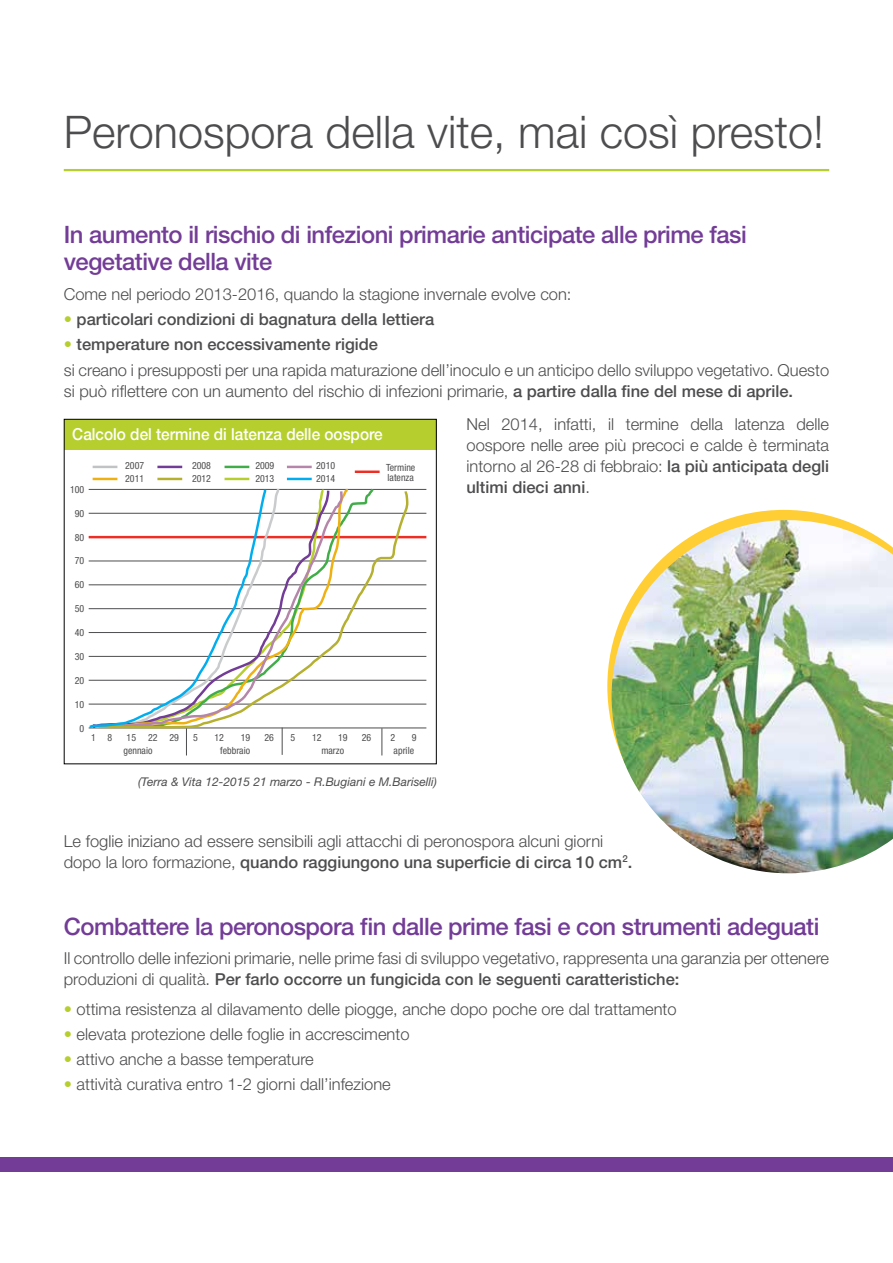
<style>
.page{position:relative;width:893px;height:1263px;background:#fff}
.page>*{position:absolute;margin:0;border:0;box-sizing:border-box;transform-origin:0 0}
.t1{font:300 45px "Helvetica Neue LT Std";color:#4d4d4f}
.t2{font:500 24px/27px "Helvetica Neue LT Std";letter-spacing:-.02em;color:#733c97}
.t3{font:300 16.5px/21px "Helvetica Neue LT Std";color:#4d4d4f}
.t4{font:500 16.5px "Helvetica Neue LT Std";color:#4d4d4f}
.t5{font:500 16.5px "Helvetica Neue LT Std";color:#fff;scale:.93 1}
.t6{font:italic 12px "Helvetica Neue LT Std";color:#4d4d4f}
.t7{font:condensed 9.9px/13.2px "Helvetica Neue LT Std";color:#4d4d4f}
.s1{font-weight:300;color:#b6cf2f}
.s2{color:#b6cf2f}
.s3{font-weight:500}
</style>
<div class="page">
<svg style="left:607px;top:510px;width:236px;height:217px"></svg>
<div style="left:0;top:1157px;width:893px;height:14px;background:#733c97"></div>
<hr style="left:64px;top:169px;width:765px;height:2px;background:#b6cf2f">
<img style="left:612px;top:520px;width:281px;height:353px">
<div style="left:64px;top:419px;width:373px;height:31px;background:#b6cf2f"></div>
<hr style="left:89px;top:489px;width:337px;height:1px;background:#4d4d4f">
<hr style="left:89px;top:513px;width:337px;height:1px;background:#4d4d4f">
<hr style="left:89px;top:536px;width:337px;height:2px;background:#ee2e24">
<hr style="left:89px;top:561px;width:337px;height:1px;background:#4d4d4f">
<hr style="left:89px;top:584px;width:337px;height:1px;background:#4d4d4f">
<hr style="left:89px;top:608px;width:337px;height:1px;background:#4d4d4f">
<hr style="left:89px;top:632px;width:337px;height:1px;background:#4d4d4f">
<hr style="left:89px;top:656px;width:337px;height:1px;background:#4d4d4f">
<hr style="left:89px;top:680px;width:337px;height:1px;background:#4d4d4f">
<hr style="left:89px;top:704px;width:337px;height:1px;background:#4d4d4f">
<hr style="left:89px;top:728px;width:337px;height:1px;background:#4d4d4f">
<svg style="left:382px;top:730px;width:1px;height:25px"></svg>
<svg style="left:96px;top:418px;width:314px;height:312px"></svg>
<svg style="left:88px;top:487px;width:179px;height:268px"></svg>
<hr style="left:355px;top:470px;width:25px;height:3px;background:#ee2e24">
<hr style="left:157px;top:478px;width:25px;height:2px;background:#b5b030">
<hr style="left:157px;top:466px;width:25px;height:2px;background:#733c97">
<hr style="left:225px;top:466px;width:24px;height:2px;background:#41ad49">
<hr style="left:225px;top:478px;width:24px;height:2px;background:#b6cf2f">
<hr style="left:287px;top:478px;width:25px;height:2px;background:#00aeef">
<hr style="left:287px;top:466px;width:25px;height:2px;background:#b585aa">
<hr style="left:93px;top:478px;width:24px;height:2px;background:#eeb111">
<hr style="left:93px;top:466px;width:24px;height:2px;background:#c0c2c4">
<div style="left:64px;top:419px;width:373px;height:345px;border:1px solid #000"></div>
<h1 class="t1" style="left:64px;top:105px;width:762px">Peronospora della vite, mai così presto!</h1>
<h2 class="t2" style="left:64px;top:221px;width:684px">In aumento il rischio di infezioni primarie anticipate alle prime fasi vegetative della vite</h2>
<p class="t3" style="left:64px;top:283px;width:509px">Come nel periodo 2013-2016, quando la stagione invernale evolve con:</p>
<p class="t4" style="left:64px;top:309px;width:372px"><span class="s1">•</span> particolari condizioni di bagnatura della lettiera</p>
<p class="t3" style="left:64px;top:331px;width:767px;line-height:25.2px"><span class="s2">•</span> <span class="s3">temperature non eccessivamente rigide<br></span>si creano i presupposti per una rapida maturazione dell’inoculo e un anticipo dello sviluppo vegetativo. Questo</p>
<p class="t3" style="left:466px;top:373px;width:364px;line-height:33.8px;text-indent:-403px">si può riflettere con un aumento del rischio di infezioni primarie, <span class="s3">a partire dalla fine del mese di aprile.<br></span>Nel 2014, infatti, il termine della latenza delle</p>
<p class="t3" style="left:466px;top:435px;width:364px;text-align:justify">oospore nelle aree più precoci e calde è terminata intorno al 26-28 di febbraio: <span class="s3">la più anticipata degli ultimi dieci anni</span>.</p>
<p class="t5" style="left:72px;top:424px;width:335px">Calcolo del termine di latenza delle oospore</p>
<p class="t7" style="left:125px;top:458px;width:21px">2007<br>2011</p>
<p class="t7" style="left:192px;top:458px;width:21px">2008<br>2012</p>
<p class="t7" style="left:255px;top:458px;width:21px">2009<br>2013</p>
<p class="t7" style="left:316px;top:458px;width:21px">2010<br>2014</p>
<p class="t7" style="left:386px;top:462px;width:31px;line-height:9.9px">Termine latenza</p>
<p class="t7" style="left:70px;top:482px;width:16px">100</p>
<p class="t7" style="left:75px;top:506px;width:11px">90</p>
<p class="t7" style="left:75px;top:530px;width:11px">80</p>
<p class="t7" style="left:75px;top:554px;width:11px">70</p>
<p class="t7" style="left:75px;top:578px;width:11px">60</p>
<p class="t7" style="left:75px;top:602px;width:11px">50</p>
<p class="t7" style="left:75px;top:626px;width:11px">40</p>
<p class="t7" style="left:75px;top:650px;width:11px">30</p>
<p class="t7" style="left:75px;top:674px;width:11px">20</p>
<p class="t7" style="left:75px;top:698px;width:11px">10</p>
<p class="t7" style="left:80px;top:722px;width:6px">0</p>
<p class="t7" style="left:91px;top:730px;width:23px">1 8</p>
<p class="t7" style="left:127px;top:730px;width:54px">15 22 29</p>
<p class="t7" style="left:193px;top:730px;width:6px">5</p>
<p class="t7" style="left:215px;top:730px;width:11px">12</p>
<p class="t7" style="left:241px;top:730px;width:11px">19</p>
<p class="t7" style="left:264px;top:730px;width:11px">26</p>
<p class="t7" style="left:291px;top:730px;width:6px">5</p>
<p class="t7" style="left:312px;top:730px;width:11px">12</p>
<p class="t7" style="left:338px;top:730px;width:11px">19</p>
<p class="t7" style="left:362px;top:730px;width:11px">26</p>
<p class="t7" style="left:390px;top:730px;width:6px">2</p>
<p class="t7" style="left:412px;top:730px;width:6px">9</p>
<p class="t7" style="left:123px;top:744px;width:30px">gennaio</p>
<p class="t7" style="left:220px;top:744px;width:31px">febbraio</p>
<p class="t7" style="left:321px;top:744px;width:24px">marzo</p>
<p class="t7" style="left:394px;top:744px;width:22px">aprile</p>
<p class="t6" style="left:138px;top:774px;width:300px">(Terra &amp; Vita 12-2015 21 marzo - R.Bugiani e M.Bariselli)</p>
<p class="t3" style="left:64px;top:830px;width:570px">Le foglie iniziano ad essere sensibili agli attacchi di peronospora alcuni giorni dopo la loro formazione, <span class="s3">quando raggiungono una superficie di circa 10 cm</span><sup>2</sup><span class="s3">.</span></p>
<h2 class="t2" style="left:64px;top:912px;width:757px">Combattere la peronospora fin dalle prime fasi e con strumenti adeguati</h2>
<p class="t3" style="left:64px;top:947px;width:767px">Il controllo delle infezioni primarie, nelle prime fasi di sviluppo vegetativo, rappresenta una garanzia per ottenere produzioni di qualità. <span class="s3">Per farlo occorre un fungicida con le seguenti caratteristiche:</span></p>
<p class="t3" style="left:64px;top:998px;width:614px"><span class="s2">•</span> ottima resistenza al dilavamento delle piogge, anche dopo poche ore dal trattamento</p>
<p class="t3" style="left:64px;top:1023px;width:347px"><span class="s2">•</span> elevata protezione delle foglie in accrescimento</p>
<p class="t3" style="left:64px;top:1048px;width:252px"><span class="s2">•</span> attivo anche a basse temperature</p>
<p class="t3" style="left:64px;top:1074px;width:329px"><span class="s2">•</span> attività curativa entro 1-2 giorni dall’infezione</p>
</div>
